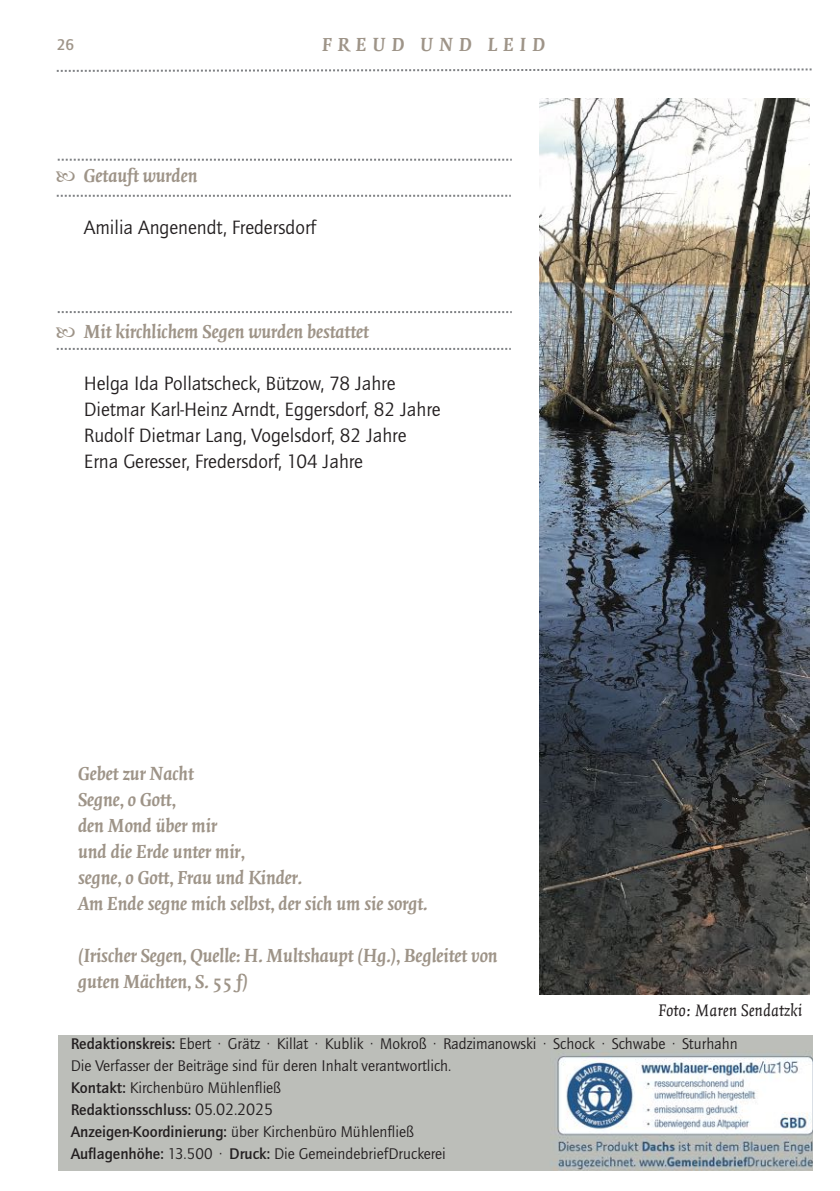
<style>
.page{position:relative;width:840px;height:1191px;background:#fff}
.page>*{position:absolute;margin:0;border:0;box-sizing:border-box;transform-origin:0 0}
.t1{font:italic 700 20px/26px "Quadraat";color:#9e9488}
.t2{font:20px/26px "Quay Sans ITC Std";letter-spacing:-.005em;color:#231f20}
.t3{font:italic 700 20px "Quadraat";letter-spacing:.295em;color:#9e9488}
.t4{font:italic 18px "Quadraat";color:#231f20}
.t5{font:16px/22px "Quay Sans ITC Std";letter-spacing:-.005em;color:#231f20}
.t6{font:500 16px "Quay Sans ITC Std";color:#9e9488}
.s1{font-weight:500}
.s2{font-size:17px}
</style>
<div class="page">
<svg style="left:56px;top:68px;width:756px;height:4px"></svg>
<img style="left:539px;top:99px;width:269px;height:895px">
<img style="left:58px;top:1035px;width:754px;height:135px">
<svg style="left:57px;top:195px;width:453px;height:2px"></svg>
<svg style="left:58px;top:159px;width:453px;height:2px"></svg>
<svg style="left:57px;top:348px;width:453px;height:2px"></svg>
<svg style="left:58px;top:311px;width:453px;height:2px"></svg>
<p class="t6" style="left:57px;top:38px;width:19px">26</p>
<p class="t3" style="left:322px;top:36px;width:224px">FREUD UND LEID</p>
<p class="t1" style="left:84px;top:163px;width:115px">Getauft wurden</p>
<p class="t2" style="left:84px;top:217px;width:234px">Amilia Angenendt, Fredersdorf</p>
<p class="t1" style="left:84px;top:319px;width:287px">Mit kirchlichem Segen wurden bestattet</p>
<p class="t2" style="left:84px;top:373px;width:358px">Helga Ida Pollatscheck, Bützow, 78 Jahre Dietmar Karl-Heinz Arndt, Eggersdorf, 82 Jahre Rudolf Dietmar Lang, Vogelsdorf, 82 Jahre Erna Geresser, Fredersdorf, 104 Jahre</p>
<p class="t1" style="left:78px;top:761px;width:350px">Gebet zur Nacht<br>Segne, o Gott,<br>den Mond über mir<br>und die Erde unter mir,<br>segne, o Gott, Frau und Kinder.<br>Am Ende segne mich selbst, der sich um sie sorgt.</p>
<p class="t1" style="left:78px;top:943px;width:421px">(Irischer Segen, Quelle: H. Multshaupt (Hg.), Begleitet von guten Mächten, S. 55 f)</p>
<p class="t4" style="left:658px;top:1002px;width:145px">Foto: Maren Sendatzki</p>
<p class="t5" style="left:71px;top:1034px;width:668px"><span class="s1">Redaktionskreis:</span> Ebert · Grätz · Killat · Kublik · Mokroß · Radzimanowski · Schock · Schwabe · Sturhahn Die Verfasser der Beiträge sind für deren Inhalt verantwortlich.<br><span class="s1">Kontakt:</span> Kirchenbüro Mühlenfließ<br><span class="s1">Redaktionsschluss:</span> <span class="s2">05.02.2025<br></span><span class="s1">Anzeigen-Koordinierung:</span> über Kirchenbüro Mühlenfließ<br><span class="s1">Auflagenhöhe:</span> 13.500 · <span class="s1">Druck:</span> Die GemeindebriefDruckerei</p>
</div>
